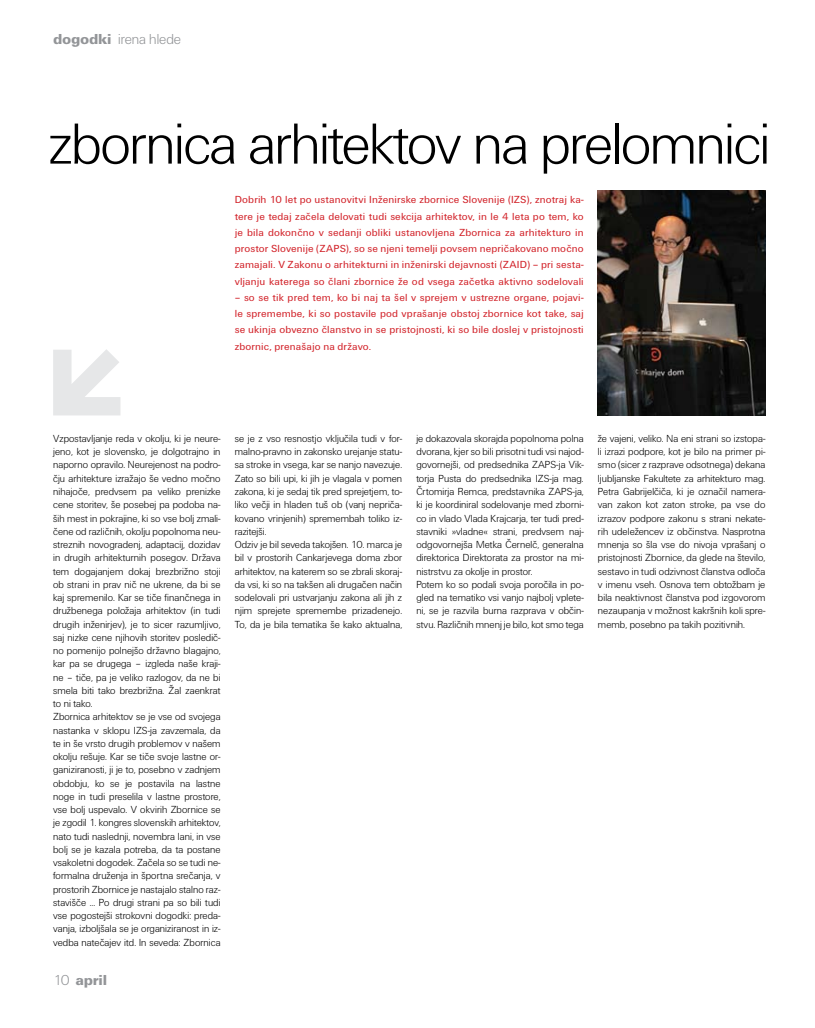
<style>
.page{position:relative;width:815px;height:1028px;background:#fff}
.page>*{position:absolute;margin:0;border:0;box-sizing:border-box;transform-origin:0 0}
.t1{font:60px "Unitus DEE Ligh";letter-spacing:-.015em;color:#000}
.t2{font:15px "Unitus DEE Ligh";color:#939598}
.t3{font:15px "Unitus TEE Blac";letter-spacing:-.015em;color:#939598}
.t4{font:10.62px/13.2px "Unitus DEE Ligh";letter-spacing:.01em;color:#000}
.t5{font:10.62px/16.2px "Unitus TEE";letter-spacing:.01em;color:#d2232a;text-align:justify}
.s1{font-family:"Unitus TEE Blac"}
.s2{font-family:"Unitus DEE Ligh"}
</style>
<div class="page">
<img style="left:598px;top:190px;width:167px;height:225px">
<svg style="left:53px;top:349px;width:67px;height:66px"></svg>
<h2 class="t2" style="left:53px;top:31px;width:129px"><span class="s1">dogodki</span> irena hlede</h2>
<h1 class="t1" style="left:49px;top:111px;width:723px">zbornica arhitektov na prelomnici</h1>
<p class="t5" style="left:235px;top:192px;width:351px">Dobrih 10 let po ustanovitvi Inženirske zbornice Slovenije (IZS), znotraj ka&shy;tere je tedaj začela delovati tudi sekcija arhitektov, in le 4 leta po tem, ko je bila dokončno v sedanji obliki ustanovljena Zbornica za arhitekturo in prostor Slovenije (ZAPS), so se njeni temelji povsem nepričakovano močno zamajali. V Zakonu o arhitekturni in inženirski dejavnosti (ZAID) – pri sesta&shy;vljanju katerega so člani zbornice že od vsega začetka aktivno sodelovali</p>
<p class="t5" style="left:235px;top:289px;width:351px">– so se tik pred tem, ko bi naj ta šel v sprejem v ustrezne organe, pojavi&shy;le spremembe, ki so postavile pod vprašanje obstoj zbornice kot take, saj se ukinja obvezno članstvo in se pristojnosti, ki so bile doslej v pristojnosti zbornic, prenašajo na državo.</p>
<p class="t4" style="left:53px;top:432px;width:169px">Vzpostavljanje reda v okolju, ki je neure&shy;jeno, kot je slovensko, je dolgotrajno in naporno opravilo. Neurejenost na podro&shy;čju arhitekture izražajo še vedno močno nihajoče, predvsem pa veliko prenizke cene storitev, še posebej pa podoba na&shy;ših mest in pokrajine, ki so vse bolj zmali&shy;čene od različnih, okolju popolnoma neu&shy;streznih novogradenj, adaptacij, dozidav in drugih arhitekturnih posegov. Država tem dogajanjem dokaj brezbrižno stoji ob strani in prav nič ne ukrene, da bi se kaj spremenilo. Kar se tiče finančnega in družbenega položaja arhitektov (in tudi drugih inženirjev), je to sicer razumljivo, saj nizke cene njihovih storitev posledič&shy;no pomenijo polnejšo državno blagajno, kar pa se drugega – izgleda naše kraji&shy;ne – tiče, pa je veliko razlogov, da ne bi smela biti tako brezbrižna. Žal zaenkrat to ni tako.<br>Zbornica arhitektov se je vse od svojega nastanka v sklopu IZS-ja zavzemala, da te in še vrsto drugih problemov v našem okolju rešuje. Kar se tiče svoje lastne or&shy;ganiziranosti, ji je to, posebno v zadnjem obdobju, ko se je postavila na lastne noge in tudi preselila v lastne prostore, vse bolj uspevalo. V okvirih Zbornice se je zgodil 1. kongres slovenskih arhitektov, nato tudi naslednji, novembra lani, in vse bolj se je kazala potreba, da ta postane vsakoletni dogodek. Začela so se tudi ne&shy;formalna druženja in športna srečanja, v prostorih Zbornice je nastajalo stalno raz&shy;stavišče ... Po drugi strani pa so bili tudi vse pogostejši strokovni dogodki: preda&shy;vanja, izboljšala se je organiziranost in iz&shy;vedba natečajev itd. In seveda: Zbornica</p>
<p class="t4" style="left:235px;top:432px;width:169px">se je z vso resnostjo vključila tudi v for&shy;malno-pravno in zakonsko urejanje statu&shy;sa stroke in vsega, kar se nanjo navezuje.<br>Zato so bili upi, ki jih je vlagala v pomen zakona, ki je sedaj tik pred sprejetjem, to&shy;liko večji in hladen tuš ob (vanj nepriča&shy;kovano vrinjenih) spremembah toliko iz&shy;razitejši.<br>Odziv je bil seveda takojšen. 10. marca je bil v prostorih Cankarjevega doma zbor arhitektov, na katerem so se zbrali skoraj&shy;da vsi, ki so na takšen ali drugačen način sodelovali pri ustvarjanju zakona ali jih z njim sprejete spremembe prizadenejo.<br>To, da je bila tematika še kako aktualna,</p>
<p class="t4" style="left:416px;top:432px;width:169px">je dokazovala skorajda popolnoma polna dvorana, kjer so bili prisotni tudi vsi najod&shy;govornejši, od predsednika ZAPS-ja Vik&shy;torja Pusta do predsednika IZS-ja mag.<br>Črtomirja Remca, predstavnika ZAPS-ja, ki je koordiniral sodelovanje med zborni&shy;co in vlado Vlada Krajcarja, ter tudi pred&shy;stavniki »vladne« strani, predvsem naj&shy;odgovornejša Metka Černelč, generalna direktorica Direktorata za prostor na mi&shy;nistrstvu za okolje in prostor.<br>Potem ko so podali svoja poročila in po&shy;gled na tematiko vsi vanjo najbolj vplete&shy;ni, se je razvila burna razprava v občin&shy;stvu. Različnih mnenj je bilo, kot smo tega</p>
<p class="t4" style="left:598px;top:432px;width:169px;text-align:justify">že vajeni, veliko. Na eni strani so izstopa&shy;li izrazi podpore, kot je bilo na primer pi&shy;smo (sicer z razprave odsotnega) dekana ljubljanske Fakultete za arhitekturo mag.<br>Petra Gabrijelčiča, ki je označil namera&shy;van zakon kot zaton stroke, pa vse do izrazov podpore zakonu s strani nekate&shy;rih udeležencev iz občinstva. Nasprotna mnenja so šla vse do nivoja vprašanj o pristojnosti Zbornice, da glede na število, sestavo in tudi odzivnost članstva odloča v imenu vseh. Osnova tem obtožbam je bila neaktivnost članstva pod izgovorom nezaupanja v možnost kakršnih koli spre&shy;memb, posebno pa takih pozitivnih.</p>
<h2 class="t3" style="left:53px;top:972px;width:55px"><span class="s2">10</span> april</h2>
</div>
